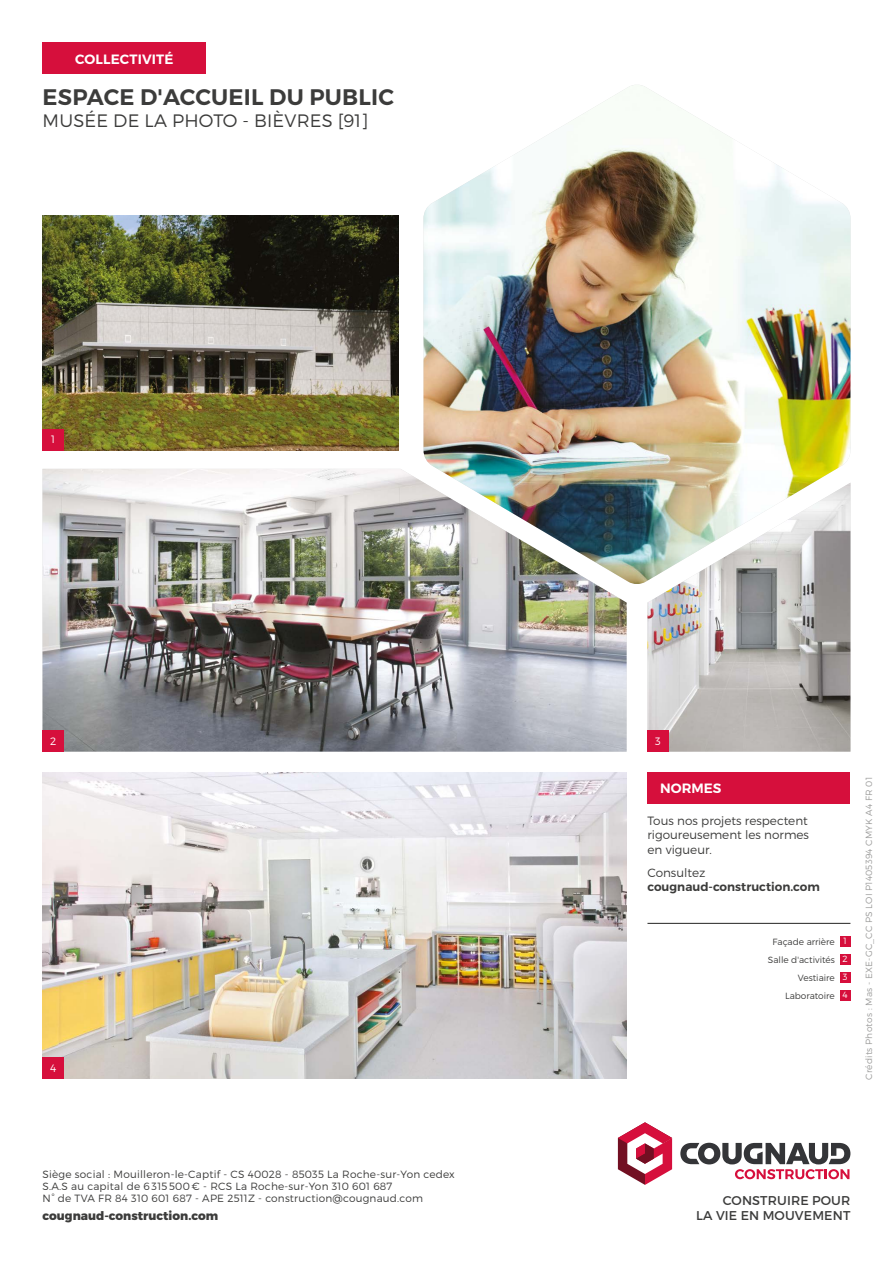
<style>
.page{position:relative;width:893px;height:1263px;background:#fff}
.page>*{position:absolute;margin:0;border:0;box-sizing:border-box;transform-origin:0 0}
.t1{font:600 22.5px "Montserrat";letter-spacing:.01em;color:#3c3c3b}
.t2{font:300 18px "Montserrat";letter-spacing:.01em;color:#3c3c3b}
.t3{font:600 13.5px "Montserrat";letter-spacing:.01em;color:#fff}
.t4{font:12.75px/15.8px "Montserrat";letter-spacing:.01em;color:#3c3c3b;text-align:right}
.t5{font:300 12px/14.4px "Montserrat";color:#3c3c3b;text-align:justify}
.t6{font:600 12px "Montserrat";color:#3c3c3b}
.t7{font:800 12px "Montserrat";color:#3c3c3b}
.t8{font:300 10.65px "Montserrat";color:#fff}
.t9{font:300 10.5px/12px "Montserrat";letter-spacing:.02em;color:#3c3c3b}
.t10{font:300 9px/18px "Montserrat";color:#3c3c3b;text-align:right}
.t11{font:300 9px "Montserrat";letter-spacing:.02em;color:#9d9d9c}
.s1{color:#fff}
</style>
<div class="page">
<img style="left:43px;top:772px;width:584px;height:307px">
<img style="left:647px;top:585px;width:203px;height:167px">
<img style="left:43px;top:469px;width:584px;height:283px">
<div style="left:43px;top:730px;width:21px;height:22px;background:#d60f3c"></div>
<div style="left:43px;top:1057px;width:21px;height:22px;background:#d60f3c"></div>
<div style="left:647px;top:730px;width:22px;height:22px;background:#d60f3c"></div>
<img style="left:423px;top:85px;width:427px;height:500px">
<hr style="left:647px;top:923px;width:203px;height:1px;background:#3c3c3b">
<div style="left:43px;top:43px;width:163px;height:31px;background:#d60f3c"></div>
<div style="left:647px;top:772px;width:203px;height:32px;background:#d60f3c"></div>
<div style="left:840px;top:936px;width:10px;height:11px;background:#d60f3c"></div>
<div style="left:840px;top:954px;width:10px;height:11px;background:#d60f3c"></div>
<div style="left:840px;top:972px;width:10px;height:11px;background:#d60f3c"></div>
<div style="left:840px;top:990px;width:10px;height:11px;background:#d60f3c"></div>
<svg style="left:680px;top:1143px;width:170px;height:36px"></svg>
<svg style="left:618px;top:1122px;width:54px;height:63px"></svg>
<img style="left:43px;top:215px;width:356px;height:235px">
<div style="left:43px;top:429px;width:21px;height:21px;background:#d60f3c"></div>
<p class="t3" style="left:75px;top:50px;width:100px">COLLECTIVITÉ</p>
<h1 class="t1" style="left:43px;top:83px;width:353px">ESPACE D'ACCUEIL DU PUBLIC</h1>
<h2 class="t2" style="left:43px;top:110px;width:327px">MUSÉE DE LA PHOTO - BIÈVRES [91]</h2>
<p class="t8" style="left:51px;top:433px;width:5px">1</p>
<p class="t8" style="left:50px;top:734px;width:8px">2</p>
<p class="t8" style="left:50px;top:1061px;width:8px">4</p>
<p class="t9" style="left:43px;top:1168px;width:414px">Siège social : Mouilleron-le-Captif - CS 40028 - 85035 La Roche-sur-Yon cedex<br>S.A.S au capital de 6 315 500 € - RCS La Roche-sur-Yon 310 601 687<br>N° de TVA FR 84 310 601 687 - APE 2511Z - construction@cougnaud.com</p>
<p class="t7" style="left:43px;top:1209px;width:177px">cougnaud-construction.com</p>
<p class="t8" style="left:655px;top:734px;width:7px">3</p>
<p class="t3" style="left:660px;top:780px;width:63px">NORMES</p>
<p class="t5" style="left:647px;top:813px;width:163px">Tous nos projets respectent rigoureusement les normes en vigueur.</p>
<p class="t5" style="left:647px;top:865px;width:59px">Consultez</p>
<p class="t6" style="left:647px;top:879px;width:174px">cougnaud-construction.com</p>
<p class="t10" style="left:768px;top:933px;width:81px">Façade arrière <span class="s1">1<br></span>Salle d'activités <span class="s1">2<br></span>Vestiaire <span class="s1">3<br></span>Laboratoire <span class="s1">4</span></p>
<p class="t11" style="left:864px;top:1080px;width:304px;rotate:-90deg">Crédits Photos : Mas - EXE-GC_CC PS LOI P1405394 CMYK A4 FR 01</p>
<p class="t4" style="left:696px;top:1192px;width:156px">CONSTRUIRE POUR<br>LA VIE EN MOUVEMENT</p>
</div>
